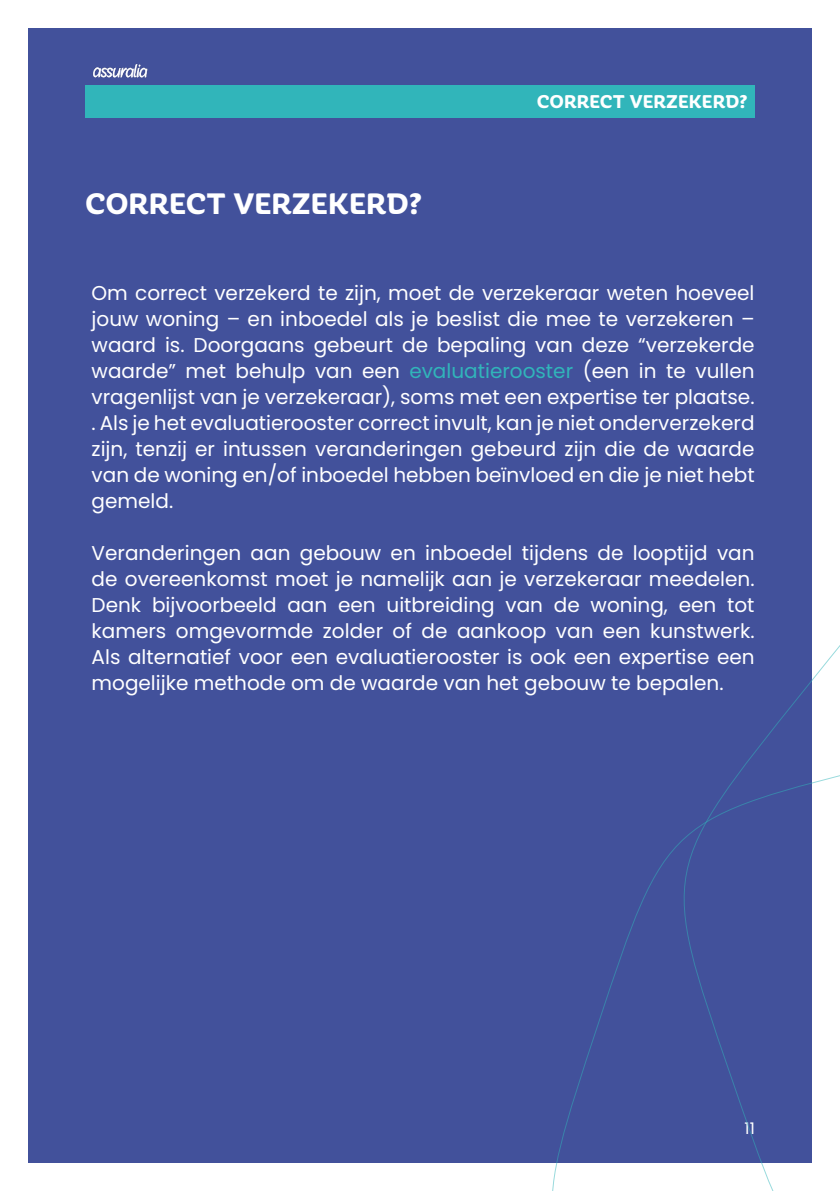
<style>
.page{position:relative;width:840px;height:1191px;background:#fff}
.page>*{position:absolute;margin:0;border:0;box-sizing:border-box;transform-origin:0 0}
.t1{font:700 32px "Iskra";color:#fff}
.t2{font:20px/26px "Poppins";color:#fff;text-align:justify}
.t3{font:700 20px "Iskra";color:#fff}
.t4{font:16px "Poppins";color:#fff}
.s1{color:#31b5ba}
</style>
<div class="page">
<div style="left:28px;top:28px;width:783px;height:1134px;background:#42519b"></div>
<div style="left:85px;top:85px;width:669px;height:33px;background:#31b5ba"></div>
<img style="left:92px;top:64px;width:56px;height:14px">
<svg style="left:529px;top:870px;width:129px;height:321px"></svg>
<svg style="left:658px;top:431px;width:181px;height:760px"></svg>
<h1 class="t1" style="left:85px;top:180px;width:338px">CORRECT VERZEKERD?</h1>
<p class="t3" style="left:536px;top:87px;width:212px">CORRECT VERZEKERD?</p>
<p class="t2" style="left:91px;top:280px;width:664px">Om correct verzekerd te zijn, moet de verzekeraar weten hoeveel jouw woning – en inboedel als je beslist die mee te verzekeren – waard is. Doorgaans gebeurt de bepaling van deze “verzekerde waarde” met behulp van een <span class="s1">evaluatierooster</span> (een in te vullen vragenlijst van je verzekeraar), soms met een expertise ter plaatse. . Als je het evaluatierooster correct invult, kan je niet onderverzekerd zijn, tenzij er intussen veranderingen gebeurd zijn die de waarde van de woning en/of inboedel hebben beïnvloed en die je niet hebt gemeld.</p>
<p class="t2" style="left:91px;top:540px;width:664px">Veranderingen aan gebouw en inboedel tijdens de looptijd van de overeenkomst moet je namelijk aan je verzekeraar meedelen.<br>Denk bijvoorbeeld aan een uitbreiding van de woning, een tot kamers omgevormde zolder of de aankoop van een kunstwerk.<br>Als alternatief voor een evaluatierooster is ook een expertise een mogelijke methode om de waarde van het gebouw te bepalen.</p>
<p class="t4" style="left:744px;top:1119px;width:12px">11</p>
</div>
